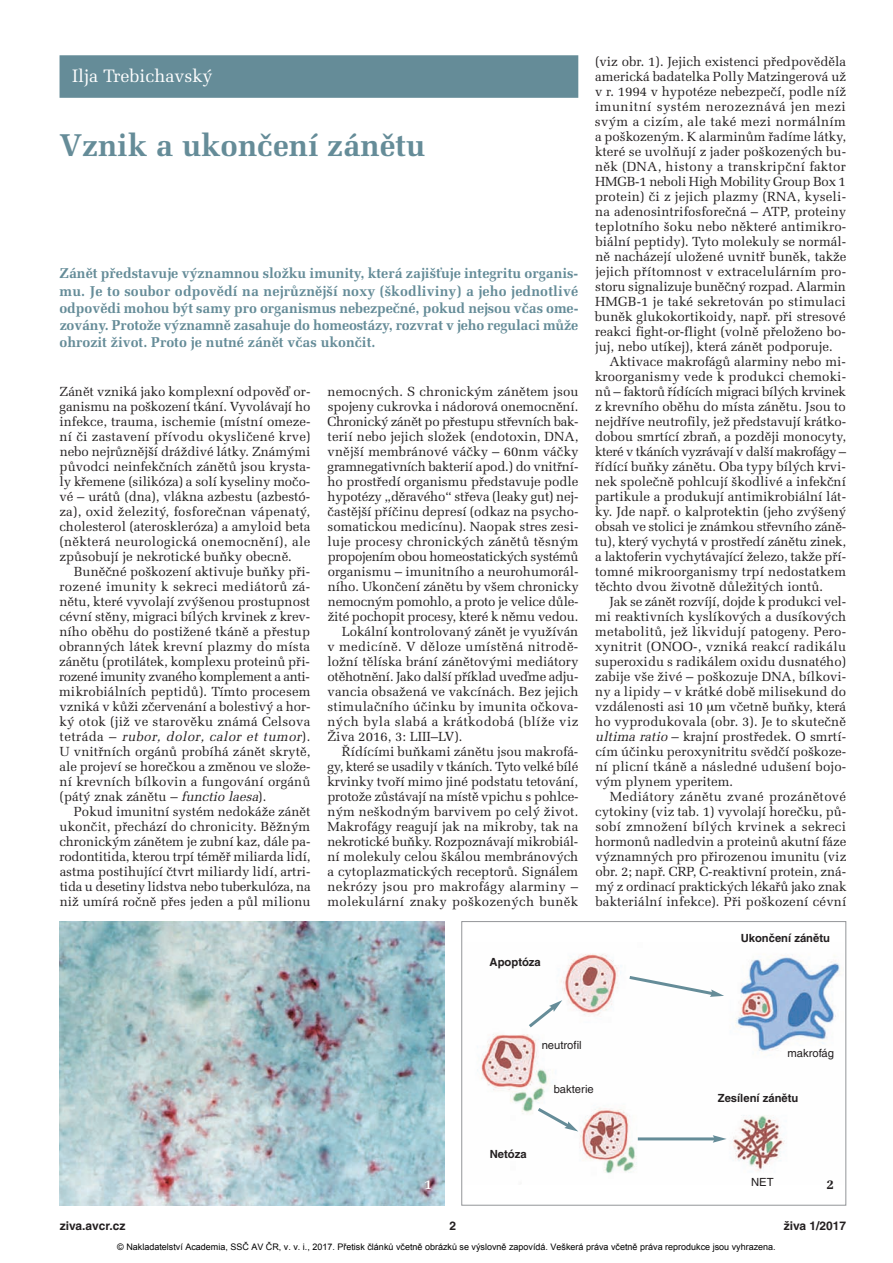
<style>
.page{position:relative;width:893px;height:1263px;background:#fff}
.page>*{position:absolute;margin:0;border:0;box-sizing:border-box;transform-origin:0 0}
.t1{font:700 31.5px "Melior CE";color:#658c98}
.t2{font:18px "Melior CE";color:#fff}
.t3{font:700 14.25px/17.2px "Melior CE";color:#658c98;text-align:justify}
.t4{font:700 13.5px "Melior CE";color:#fff}
.t5{font:700 13.5px "Melior CE";color:#231f20}
.t6{font:13.2px/15px "Melior CE";color:#231f20;text-align:justify}
.t7{font:13.2px "Melior CE";letter-spacing:-.02em;color:#231f20}
.t8{font:13.2px "Melior CE";letter-spacing:.02em;color:#231f20}
.t9{font:13.2px "Melior CE";letter-spacing:-.025em;color:#231f20}
.t10{font:13.2px "Melior CE";letter-spacing:.03em;color:#231f20}
.t11{font:700 12px "Helvetica CE";color:#231f20}
.t12{font:700 11.25px "Helvetica CE";color:#231f20}
.t13{font:11.25px "Helvetica CE";color:#231f20}
.t14{font:9px "Arial";color:#000}
.s1{font-style:italic}
</style>
<div class="page">
<div style="left:60px;top:55px;width:518px;height:43px;background:#658c98"></div>
<img style="left:477px;top:954px;width:365px;height:219px">
<div style="left:461px;top:921px;width:385px;height:284px;border:1px solid #939598"></div>
<img style="left:60px;top:921px;width:384px;height:284px">
<svg style="left:626px;top:974px;width:98px;height:23px"></svg>
<svg style="left:526px;top:1000px;width:36px;height:30px"></svg>
<svg style="left:534px;top:1105px;width:44px;height:26px"></svg>
<hr style="left:638px;top:1137px;width:77px;height:3px;background:#658c98">
<svg style="left:713px;top:1135px;width:14px;height:8px"></svg>
<h2 class="t2" style="left:72px;top:70px;width:142px">Ilja Trebichavský</h2>
<h1 class="t1" style="left:60px;top:134px;width:367px">Vznik a ukončení zánětu</h1>
<p class="t3" style="left:59px;top:266px;width:520px">Zánět představuje významnou složku imunity, která zajišťuje integritu organis - mu. Je to soubor odpovědí na nejrůznější noxy (škodliviny) a jeho jednotlivé odpovědi mohou být samy pro organismus nebezpečné, pokud nejsou včas ome&shy;zovány. Protože významně zasahuje do homeostázy, rozvrat v jeho regulaci může ohrozit život. Proto je nutné zánět včas ukončit.</p>
<p class="t6" style="left:59px;top:386px;width:253px">Zánět vzniká jako komplexní odpověď or - ganismu na poškození tkání. Vyvolávají ho infekce, trauma, ischemie (místní omeze&shy;ní či zastavení přívodu okysličené krve) nebo nejrůznější dráždivé látky. Známými původci neinfekčních zánětů jsou krysta&shy;ly křemene (silikóza) a solí kyseliny močo&shy;vé – urátů (dna), vlákna azbestu (azbestó&shy;za), oxid železitý, fosforečnan vápenatý, cholesterol (ateroskleróza) a amyloid beta (některá neurologická onemocnění), ale způsobují je nekrotické buňky obecně.</p>
<p class="t6" style="left:59px;top:566px;width:253px;text-indent:15px">Buněčné poškození aktivuje buňky při&shy;rozené imunity k sekreci mediátorů zá - nětu, které vyvolají zvýšenou prostupnost cévní stěny, migraci bílých krvinek z krev&shy;ního oběhu do postižené tkáně a přestup obranných látek krevní plazmy do místa zánětu (protilátek, komplexu proteinů při&shy;rozené imunity zvaného komplement a anti - mikrobiálních peptidů). Tímto procesem vzniká v kůži zčervenání a bolestivý a hor&shy;ký otok (již ve starověku známá Celsova t e t r á d a – <span class="s1">rubor, dolor, calor et tumor</span>) .<br>U vnitřních orgánů probíhá zánět skrytě, ale projeví se horečkou a změnou ve slože - ní krevních bílkovin a fungování orgánů (pátý znak zánětu – <span class="s1">functio laesa</span>).</p>
<p class="t6" style="left:59px;top:806px;width:253px;text-indent:14px">Pokud imunitní systém nedokáže zánět ukončit, přechází do chronicity. Běžným chronickým zánětem je zubní kaz, dále pa - rodontitida, kterou trpí téměř miliarda lidí, astma postihující čtvrt miliardy lidí, artri - tida u desetiny lidstva nebo tuberkulóza, na niž umírá ročně přes jeden a půl milionu</p>
<p class="t6" style="left:328px;top:386px;width:252px">nemocných. S chronickým zánětem jsou</p>
<p class="t6" style="left:328px;top:401px;width:252px">spojeny cukrovka i nádorová onemocnění.</p>
<p class="t7" style="left:328px;top:417px;width:252px">Chronický zánět po přestupu střevních bak-</p>
<p class="t6" style="left:328px;top:431px;width:252px">terií nebo jejich složek (endotoxin, DNA,</p>
<p class="t6" style="left:328px;top:446px;width:252px">vnější membránové váčky – 60nm váčky</p>
<p class="t6" style="left:328px;top:461px;width:252px">gramnegativních bakterií apod.) do vnitřní -</p>
<p class="t6" style="left:328px;top:476px;width:252px">ho prostředí organismu představuje podle</p>
<p class="t6" style="left:327px;top:491px;width:252px">hypotézy „děravého“ střeva (leaky gut) nej -</p>
<p class="t6" style="left:328px;top:506px;width:252px">častější příčinu depresí (odkaz na psycho-</p>
<p class="t6" style="left:328px;top:521px;width:252px">somatickou medicínu). Naopak stres zesi-</p>
<p class="t6" style="left:328px;top:536px;width:252px">luje procesy chronických zánětů těsným</p>
<p class="t7" style="left:328px;top:552px;width:253px">propojením obou homeostatických systémů</p>
<p class="t6" style="left:328px;top:566px;width:252px">organismu – imunitního a neurohumorál-</p>
<p class="t6" style="left:328px;top:581px;width:252px">ního. Ukončení zánětu by všem chronicky</p>
<p class="t7" style="left:328px;top:597px;width:252px">nemocným pomohlo, a proto je velice důle-</p>
<p class="t6" style="left:328px;top:611px;width:252px">žité pochopit procesy, které k němu vedou.</p>
<p class="t6" style="left:342px;top:626px;width:238px">Lokální kontrolovaný zánět je využíván</p>
<p class="t8" style="left:327px;top:642px;width:252px">v medicíně. V děloze umístěná nitrodě-</p>
<p class="t6" style="left:327px;top:656px;width:253px">ložní tělíska brání zánětovými mediátory</p>
<p class="t7" style="left:328px;top:672px;width:252px">otěhotnění. Jako další příklad uveďme adju-</p>
<p class="t6" style="left:328px;top:686px;width:252px">vancia obsažená ve vakcínách. Bez jejich</p>
<p class="t6" style="left:328px;top:701px;width:252px">stimulačního účinku by imunita očkova-</p>
<p class="t10" style="left:327px;top:717px;width:252px">ných byla slabá a krátkodobá (blíže viz</p>
<p class="t6" style="left:327px;top:731px;width:136px">Živa 2016, 3: LIII–LV).</p>
<p class="t6" style="left:342px;top:746px;width:238px">Řídícími buňkami zánětu jsou makrofá-</p>
<p class="t9" style="left:327px;top:762px;width:252px">gy, které se usadily v tkáních. Tyto velké bílé</p>
<p class="t6" style="left:327px;top:776px;width:252px">krvinky tvoří mimo jiné podstatu tetování,</p>
<p class="t6" style="left:327px;top:791px;width:253px">protože zůstávají na místě vpichu s pohlce -</p>
<p class="t6" style="left:328px;top:806px;width:252px">ným neškodným barvivem po celý život.</p>
<p class="t6" style="left:328px;top:821px;width:252px">Makrofágy reagují jak na mikroby, tak na</p>
<p class="t6" style="left:327px;top:836px;width:252px">nekrotické buňky. Rozpoznávají mikrobiál -</p>
<p class="t6" style="left:327px;top:851px;width:252px">ní molekuly celou škálou membránových</p>
<p class="t6" style="left:327px;top:866px;width:252px">a cytoplazmatických receptorů. Signálem</p>
<p class="t8" style="left:327px;top:882px;width:252px">nekrózy jsou pro makrofágy alarminy –</p>
<p class="t8" style="left:327px;top:897px;width:252px">molekulární znaky poškozených buněk</p>
<p class="t12" style="left:490px;top:958px;width:53px">Apoptóza</p>
<p class="t6" style="left:595px;top:56px;width:253px">(viz obr. 1). Jejich existenci předpověděla americká badatelka Polly Matzingerová už v r. 1994 v hypotéze nebezpečí, podle níž imunitní systém nerozeznává jen mezi svým a cizím, ale také mezi normálním a poškozeným. K alarminům řadíme látky, které se uvolňují z jader poškozených bu - něk (DNA, histony a transkripční faktor HMGB-1 neboli High Mobility Group Box 1 protein) či z jejich plazmy (RNA, kyseli&shy;na adenosintrifosforečná – ATP, proteiny teplotního šoku nebo některé antimikro - biální peptidy). Tyto molekuly se normál&shy;ně nacházejí uložené uvnitř buněk, takže jejich přítomnost v extracelulárním pro&shy;storu signalizuje buněčný rozpad. Alarmin HMGB-1 je také sekretován po stimulaci buněk glukokortikoidy, např. při stresové reakci fight-or-flight (volně přeloženo bo - juj, nebo utíkej), která zánět podporuje.</p>
<p class="t6" style="left:595px;top:356px;width:253px;text-indent:14px">Aktivace makrofágů alarminy nebo mi - kroorganismy vede k produkci chemoki&shy;nů – faktorů řídících migraci bílých krvinek z krevního oběhu do místa zánětu. Jsou to nejdříve neutrofily, jež představují krátko&shy;dobou smrtící zbraň, a později monocyty, které v tkáních vyzrávají v další makrofágy – řídící buňky zánětu. Oba typy bílých krvi&shy;nek společně pohlcují škodlivé a infekční partikule a produkují antimikrobiální lát&shy;ky. Jde např. o kalprotektin (jeho zvýšený obsah ve stolici je známkou střevního záně&shy;tu), který vychytá v prostředí zánětu zinek, a laktoferin vychytávající železo, takže pří&shy;tomné mikroorganismy trpí nedostatkem těchto dvou životně důležitých iontů.</p>
<p class="t6" style="left:595px;top:596px;width:253px;text-indent:14px">Jak se zánět rozvíjí, dojde k produkci vel&shy;mi reaktivních kyslíkových a dusíkových metabolitů, jež likvidují patogeny. Pero&shy;xynitrit (ONOO-, vzniká reakcí radikálu superoxidu s radikálem oxidu dusnatého) zabije vše živé – poškozuje DNA, bílkovi&shy;ny a lipidy – v krátké době milisekund do vzdálenosti asi 10 m včetně buňky, která ho vyprodukovala (obr. 3). Je to skutečně <span class="s1">ultima ratio</span>– krajní prostředek. O smrtí&shy;cím účinku peroxynitritu svědčí poškoze - ní plicní tkáně a následné udušení bojo&shy;vým plynem yperitem.</p>
<p class="t6" style="left:595px;top:791px;width:253px;text-indent:14px">Mediátory zánětu zvané prozánětové cytokiny (viz tab. 1) vyvolají horečku, pů - sobí zmnožení bílých krvinek a sekreci hormonů nadledvin a proteinů akutní fáze významných pro přirozenou imunitu (viz obr. 2; např. CRP, C-reaktivní protein, zná&shy;mý z ordinací praktických lékařů jako znak bakteriální infekce). Při poškození cévní</p>
<p class="t12" style="left:741px;top:934px;width:91px">Ukončení zánětu</p>
<p class="t13" style="left:542px;top:1041px;width:42px">neutrofil</p>
<p class="t13" style="left:554px;top:1085px;width:42px">bakterie</p>
<p class="t12" style="left:490px;top:1150px;width:38px">Netóza</p>
<p class="t13" style="left:787px;top:1049px;width:48px">makrofág</p>
<p class="t12" style="left:718px;top:1093px;width:82px">Zesílení zánětu</p>
<p class="t13" style="left:751px;top:1178px;width:24px">NET</p>
<p class="t4" style="left:425px;top:1180px;width:9px">1</p>
<p class="t5" style="left:826px;top:1180px;width:9px">2</p>
<p class="t11" style="left:60px;top:1221px;width:67px">ziva.avcr.cz</p>
<p class="t11" style="left:450px;top:1221px;width:8px">2</p>
<p class="t11" style="left:784px;top:1221px;width:64px">živa 1/2017</p>
<p class="t14" style="left:117px;top:1241px;width:660px">© Nakladatelství Academia, SSČ AV ČR, v. v. i., 2017. Přetisk článků včetně obrázků se výslovně zapovídá. Veškerá práva včetně práva reprodukce jsou vyhrazena.</p>
</div>
